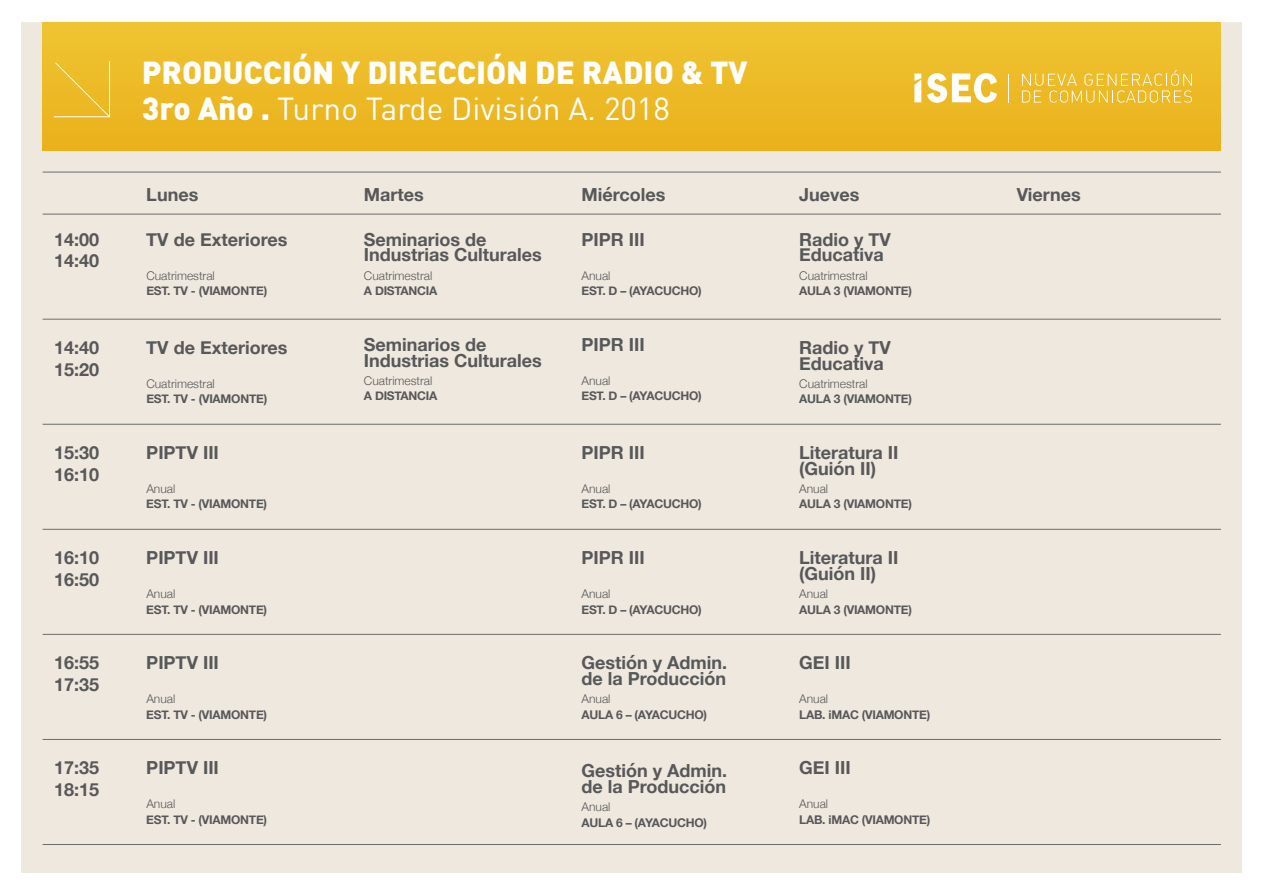
<style>
.page{position:relative;width:1265px;height:895px;background:#fff}
.page>*{position:absolute;margin:0;border:0;box-sizing:border-box;transform-origin:0 0}
.t1{font:900 31.5px/36px "DIN Pro";color:#fff}
.t2{font:700 18px/15.6px "Helvetica Neue";color:#57585a}
.t3{font:700 12px "Helvetica Neue";letter-spacing:-.02em;color:#57585a}
.t4{font:300 12px "Helvetica Neue";color:#57585a}
.s1{font-weight:400}
</style>
<div class="page">
<div style="left:21px;top:22px;width:1221px;height:850px;background:#efe8de"></div>
<div style="left:43px;top:22px;width:1177px;height:129px;background:#ecba27"></div>
<svg style="left:1022px;top:70px;width:169px;height:33px"></svg>
<svg style="left:927px;top:73px;width:70px;height:30px"></svg>
<svg style="left:914px;top:74px;width:7px;height:28px"></svg>
<hr style="left:43px;top:172px;width:1177px;height:1px;background:#6c6d70">
<hr style="left:43px;top:214px;width:1177px;height:1px;background:#6c6d70">
<hr style="left:43px;top:319px;width:1177px;height:1px;background:#6c6d70">
<hr style="left:43px;top:424px;width:1177px;height:1px;background:#6c6d70">
<hr style="left:43px;top:529px;width:1177px;height:1px;background:#6c6d70">
<hr style="left:43px;top:634px;width:1177px;height:1px;background:#6c6d70">
<hr style="left:43px;top:739px;width:1177px;height:1px;background:#6c6d70">
<hr style="left:43px;top:844px;width:1177px;height:1px;background:#6c6d70">
<svg style="left:54px;top:61px;width:57px;height:57px"></svg>
<h1 class="t1" style="left:142px;top:53px;width:607px">PRODUCCIÓN Y DIRECCIÓN DE RADIO &amp; TV<br>3ro Año . <span class="s1">Turno Tarde División A. 2018</span></h1>
<p class="t2" style="left:146px;top:187px;width:54px">Lunes</p>
<p class="t2" style="left:581px;top:187px;width:85px">Miércoles</p>
<p class="t2" style="left:799px;top:187px;width:62px">Jueves</p>
<p class="t2" style="left:1016px;top:187px;width:65px">Viernes</p>
<p class="t2" style="left:364px;top:187px;width:61px">Martes</p>
<p class="t2" style="left:54px;top:229px;width:47px;line-height:21.6px">14:00<br>14:40</p>
<p class="t2" style="left:146px;top:232px;width:142px">TV de Exteriores</p>
<p class="t4" style="left:146px;top:265px;width:70px">Cuatrimestral</p>
<p class="t3" style="left:146px;top:281px;width:122px">EST. TV - (VIAMONTE)</p>
<p class="t2" style="left:364px;top:232px;width:179px">Seminarios de<br>Industrias Culturales</p>
<p class="t4" style="left:364px;top:265px;width:70px">Cuatrimestral</p>
<p class="t3" style="left:364px;top:281px;width:75px">A DISTANCIA</p>
<p class="t2" style="left:581px;top:232px;width:65px">PIPR III</p>
<p class="t4" style="left:581px;top:265px;width:30px">Anual</p>
<p class="t3" style="left:581px;top:281px;width:122px">EST. D – (AYACUCHO)</p>
<p class="t2" style="left:799px;top:232px;width:93px">Radio y TV<br>Educativa</p>
<p class="t4" style="left:799px;top:265px;width:70px">Cuatrimestral</p>
<p class="t3" style="left:799px;top:281px;width:114px">AULA 3 (VIAMONTE)</p>
<p class="t2" style="left:54px;top:337px;width:47px;line-height:21.6px">14:40<br>15:20</p>
<p class="t2" style="left:146px;top:340px;width:142px">TV de Exteriores</p>
<p class="t4" style="left:146px;top:373px;width:70px">Cuatrimestral</p>
<p class="t3" style="left:146px;top:389px;width:122px">EST. TV - (VIAMONTE)</p>
<p class="t2" style="left:364px;top:337px;width:179px">Seminarios de<br>Industrias Culturales</p>
<p class="t4" style="left:364px;top:370px;width:70px">Cuatrimestral</p>
<p class="t3" style="left:364px;top:386px;width:75px">A DISTANCIA</p>
<p class="t2" style="left:581px;top:337px;width:65px">PIPR III</p>
<p class="t4" style="left:581px;top:370px;width:30px">Anual</p>
<p class="t3" style="left:581px;top:386px;width:122px">EST. D – (AYACUCHO)</p>
<p class="t2" style="left:799px;top:340px;width:93px">Radio y TV<br>Educativa</p>
<p class="t4" style="left:799px;top:373px;width:70px">Cuatrimestral</p>
<p class="t3" style="left:799px;top:389px;width:114px">AULA 3 (VIAMONTE)</p>
<p class="t2" style="left:54px;top:442px;width:47px;line-height:21.6px">15:30<br>16:10</p>
<p class="t2" style="left:146px;top:445px;width:74px">PIPTV III</p>
<p class="t4" style="left:146px;top:478px;width:30px">Anual</p>
<p class="t3" style="left:146px;top:494px;width:122px">EST. TV - (VIAMONTE)</p>
<p class="t2" style="left:581px;top:445px;width:65px">PIPR III</p>
<p class="t4" style="left:581px;top:478px;width:30px">Anual</p>
<p class="t3" style="left:581px;top:494px;width:122px">EST. D – (AYACUCHO)</p>
<p class="t2" style="left:799px;top:445px;width:101px">Literatura II (Guión II)</p>
<p class="t4" style="left:799px;top:478px;width:30px">Anual</p>
<p class="t3" style="left:799px;top:494px;width:114px">AULA 3 (VIAMONTE)</p>
<p class="t2" style="left:54px;top:547px;width:47px;line-height:21.6px">16:10<br>16:50</p>
<p class="t2" style="left:146px;top:550px;width:74px">PIPTV III</p>
<p class="t4" style="left:146px;top:583px;width:30px">Anual</p>
<p class="t3" style="left:146px;top:599px;width:122px">EST. TV - (VIAMONTE)</p>
<p class="t2" style="left:581px;top:550px;width:65px">PIPR III</p>
<p class="t4" style="left:581px;top:583px;width:30px">Anual</p>
<p class="t3" style="left:581px;top:599px;width:122px">EST. D – (AYACUCHO)</p>
<p class="t2" style="left:799px;top:550px;width:101px">Literatura II (Guión II)</p>
<p class="t4" style="left:799px;top:583px;width:30px">Anual</p>
<p class="t3" style="left:799px;top:599px;width:114px">AULA 3 (VIAMONTE)</p>
<p class="t2" style="left:54px;top:652px;width:47px;line-height:21.6px">16:55<br>17:35</p>
<p class="t2" style="left:146px;top:655px;width:74px">PIPTV III</p>
<p class="t4" style="left:146px;top:688px;width:30px">Anual</p>
<p class="t3" style="left:146px;top:704px;width:122px">EST. TV - (VIAMONTE)</p>
<p class="t2" style="left:581px;top:655px;width:147px">Gestión y Admin. de la Producción</p>
<p class="t4" style="left:581px;top:688px;width:30px">Anual</p>
<p class="t3" style="left:581px;top:704px;width:127px">AULA 6 – (AYACUCHO)</p>
<p class="t2" style="left:799px;top:655px;width:53px">GEI III</p>
<p class="t4" style="left:799px;top:688px;width:30px">Anual</p>
<p class="t3" style="left:799px;top:704px;width:132px">LAB. iMAC (VIAMONTE)</p>
<p class="t2" style="left:54px;top:757px;width:47px;line-height:21.6px">17:35<br>18:15</p>
<p class="t2" style="left:146px;top:760px;width:74px">PIPTV III</p>
<p class="t4" style="left:146px;top:793px;width:30px">Anual</p>
<p class="t3" style="left:146px;top:809px;width:122px">EST. TV - (VIAMONTE)</p>
<p class="t2" style="left:581px;top:763px;width:147px">Gestión y Admin. de la Producción</p>
<p class="t4" style="left:581px;top:796px;width:30px">Anual</p>
<p class="t3" style="left:581px;top:812px;width:127px">AULA 6 – (AYACUCHO)</p>
<p class="t2" style="left:799px;top:760px;width:53px">GEI III</p>
<p class="t4" style="left:799px;top:793px;width:30px">Anual</p>
<p class="t3" style="left:799px;top:809px;width:132px">LAB. iMAC (VIAMONTE)</p>
</div>
